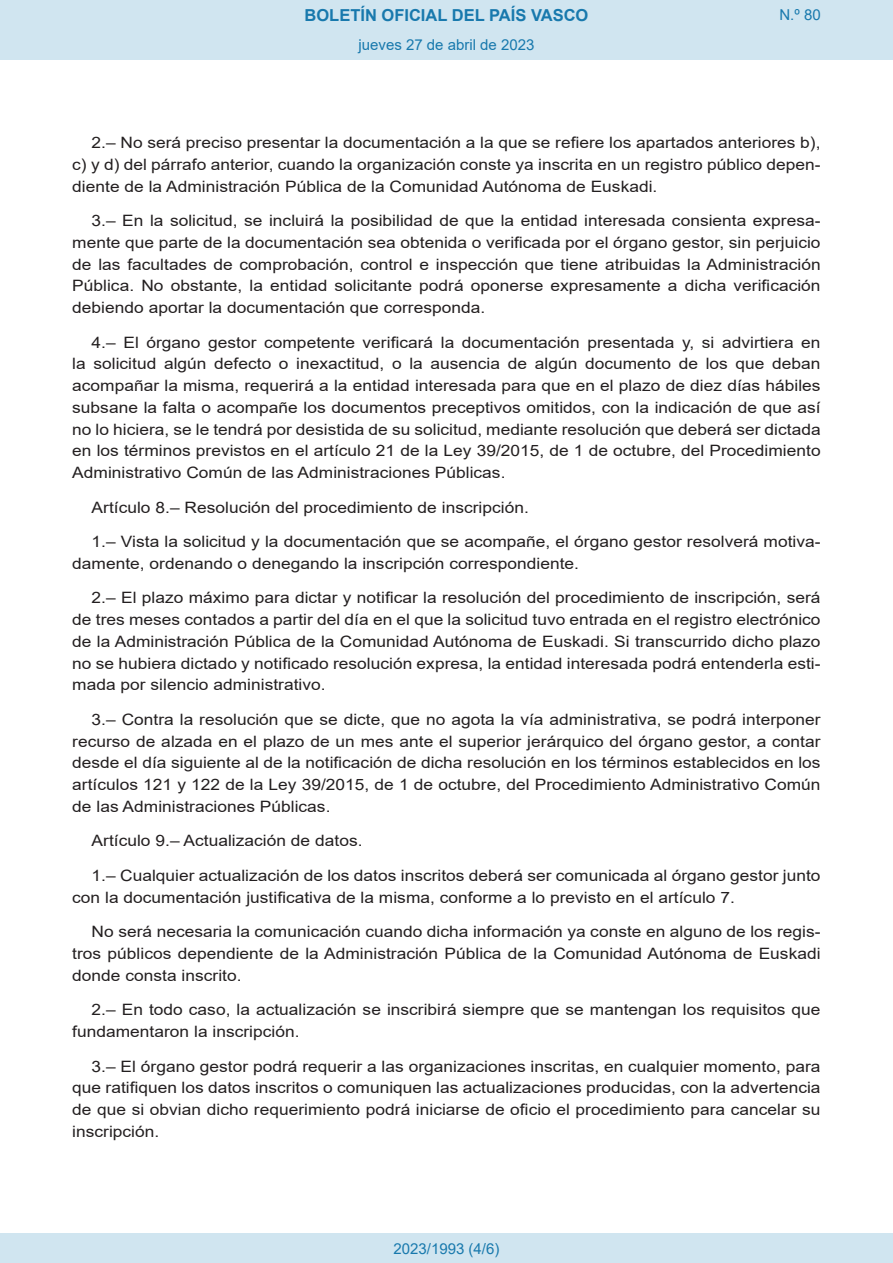
<style>
.page{position:relative;width:893px;height:1263px;background:#fff}
.page>*{position:absolute;margin:0;border:0;box-sizing:border-box;transform-origin:0 0}
.t1{font:700 16.5px "Arial";color:#1879ad}
.BOPVDetalle{font:15.6px/21.8px "Arial";color:#231f20;text-align:justify;scale:1.11 1}
.Paginacion_Centro{font:15px "Arial";color:#1879ad}
</style>
<div class="page">
<div style="left:0;top:0;width:893px;height:60px;background:#d0e5f0"></div>
<div style="left:0;top:1233px;width:893px;height:30px;background:#d0e5f0"></div>
<p class="t1" style="left:305px;top:3px;width:285px">BOLETÍN OFICIAL DEL PAÍS VASCO</p>
<p class="Paginacion_Centro" style="left:358px;top:35px;width:177px">jueves 27 de abril de 2023</p>
<p class="Paginacion_Centro" style="left:779px;top:5px;width:43px">N.º 80</p>
<p class="BOPVDetalle" style="left:72px;top:132px;width:676px;text-indent:19px">2.– No será preciso presentar la documentación a la que se refiere los apartados anteriores b), c) y d) del párrafo anterior, cuando la organización conste ya inscrita en un registro público depen&shy;diente de la Administración Pública de la Comunidad Autónoma de Euskadi.</p>
<p class="BOPVDetalle" style="left:72px;top:210px;width:676px;text-indent:19px">3.– En la solicitud, se incluirá la posibilidad de que la entidad interesada consienta expresa&shy;mente que parte de la documentación sea obtenida o verificada por el órgano gestor, sin perjuicio de las facultades de comprobación, control e inspección que tiene atribuidas la Administración Pública. No obstante, la entidad solicitante podrá oponerse expresamente a dicha verificación debiendo aportar la documentación que corresponda.</p>
<p class="BOPVDetalle" style="left:72px;top:331px;width:676px;text-indent:19px">4.– El órgano gestor competente verificará la documentación presentada y, si advirtiera en la solicitud algún defecto o inexactitud, o la ausencia de algún documento de los que deban acompañar la misma, requerirá a la entidad interesada para que en el plazo de diez días hábiles subsane la falta o acompañe los documentos preceptivos omitidos, con la indicación de que así no lo hiciera, se le tendrá por desistida de su solicitud, mediante resolución que deberá ser dictada en los términos previstos en el artículo 21 de la Ley 39/2015, de 1 de octubre, del Procedimiento Administrativo Común de las Administraciones Públicas.</p>
<p class="BOPVDetalle" style="left:92px;top:496px;width:395px">Artículo 8.– Resolución del procedimiento de inscripción.</p>
<p class="BOPVDetalle" style="left:72px;top:531px;width:676px;text-indent:19px">1.– Vista la solicitud y la documentación que se acompañe, el órgano gestor resolverá motiva&shy;damente, ordenando o denegando la inscripción correspondiente.</p>
<p class="BOPVDetalle" style="left:72px;top:587px;width:676px;text-indent:19px">2.– El plazo máximo para dictar y notificar la resolución del procedimiento de inscripción, será de tres meses contados a partir del día en el que la solicitud tuvo entrada en el registro electrónico de la Administración Pública de la Comunidad Autónoma de Euskadi. Si transcurrido dicho plazo no se hubiera dictado y notificado resolución expresa, la entidad interesada podrá entenderla esti&shy;mada por silencio administrativo.</p>
<p class="BOPVDetalle" style="left:72px;top:708px;width:676px;text-indent:19px">3.– Contra la resolución que se dicte, que no agota la vía administrativa, se podrá interponer recurso de alzada en el plazo de un mes ante el superior jerárquico del órgano gestor, a contar desde el día siguiente al de la notificación de dicha resolución en los términos establecidos en los artículos 121 y 122 de la Ley 39/2015, de 1 de octubre, del Procedimiento Administrativo Común de las Administraciones Públicas.</p>
<p class="BOPVDetalle" style="left:92px;top:830px;width:246px">Artículo 9.– Actualización de datos.</p>
<p class="BOPVDetalle" style="left:72px;top:864px;width:676px;text-indent:19px">1.– Cualquier actualización de los datos inscritos deberá ser comunicada al órgano gestor junto con la documentación justificativa de la misma, conforme a lo previsto en el artículo 7.</p>
<p class="BOPVDetalle" style="left:72px;top:921px;width:676px;text-indent:19px">No será necesaria la comunicación cuando dicha información ya conste en alguno de los regis&shy;tros públicos dependiente de la Administración Pública de la Comunidad Autónoma de Euskadi donde consta inscrito.</p>
<p class="BOPVDetalle" style="left:72px;top:999px;width:676px;text-indent:19px">2.– En todo caso, la actualización se inscribirá siempre que se mantengan los requisitos que fundamentaron la inscripción.</p>
<p class="BOPVDetalle" style="left:72px;top:1055px;width:676px;text-indent:19px">3.– El órgano gestor podrá requerir a las organizaciones inscritas, en cualquier momento, para que ratifiquen los datos inscritos o comuniquen las actualizaciones producidas, con la advertencia de que si obvian dicho requerimiento podrá iniciarse de oficio el procedimiento para cancelar su inscripción.</p>
<p class="Paginacion_Centro" style="left:393px;top:1238px;width:107px">2023/1993 (4/6)</p>
</div>
